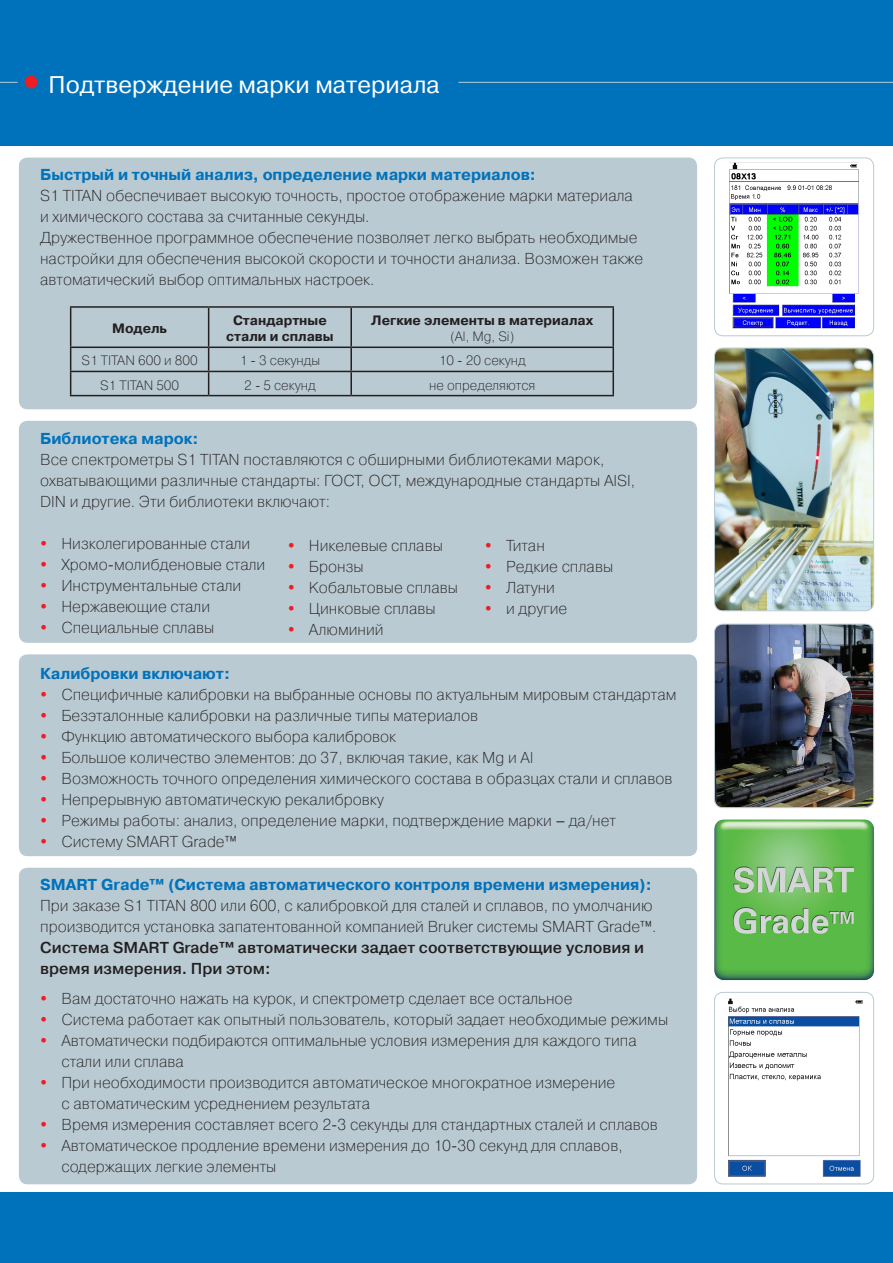
<style>
.page{position:relative;width:893px;height:1263px;background:#fff}
.page>*{position:absolute;margin:0;border:0;box-sizing:border-box;transform-origin:0 0}
.t1{font:24px "Pragmatica C";color:#fff}
.Red_Bullets{font:15.75px/21px "Pragmatica Light C";color:#231f20}
.t2{font:700 15.75px "Pragmatica C";color:#0072bc}
.t3{font:13.5px "Pragmatica Light C";color:#231f20}
.t4{font:700 13.5px/16.2px "Pragmatica C";color:#231f20;text-align:center}
.s1{font-family:"Pragmatica C"}
.s2{font-weight:700}
</style>
<div class="page">
<div style="left:0;top:1192px;width:893px;height:71px;background:#0072bc"></div>
<img style="left:714px;top:624px;width:160px;height:183px">
<div style="left:714px;top:624px;width:160px;height:184px;border:1px solid #bacad2;border-radius:9px"></div>
<img style="left:714px;top:348px;width:160px;height:263px">
<div style="left:714px;top:348px;width:160px;height:263px;border:1px solid #bacad2;border-radius:9px"></div>
<div style="left:0;top:0;width:893px;height:145px;background:#0072bc"></div>
<svg style="left:0;top:82px;width:18px;height:1px"></svg>
<div style="left:25px;top:76px;width:12px;height:12px;background:#ee1d23;border-radius:50%"></div>
<hr style="left:458px;top:82px;width:435px;height:1px;background:#bacad2">
<div style="left:19px;top:654px;width:678px;height:202px;background:#bacad2;border-radius:9px"></div>
<img style="left:729px;top:162px;width:130px;height:167px">
<div style="left:714px;top:158px;width:160px;height:178px;border:1px solid #bacad2;border-radius:9px"></div>
<div style="left:19px;top:421px;width:678px;height:222px;background:#bacad2;border-radius:9px"></div>
<div style="left:19px;top:158px;width:678px;height:251px;background:#bacad2;border-radius:9px"></div>
<hr style="left:70px;top:306px;width:139px;height:2px;background:#231f20">
<hr style="left:70px;top:308px;width:1px;height:39px;background:#231f20">
<hr style="left:209px;top:306px;width:142px;height:2px;background:#231f20">
<hr style="left:208px;top:308px;width:1px;height:39px;background:#231f20">
<hr style="left:351px;top:306px;width:263px;height:2px;background:#231f20">
<hr style="left:350px;top:308px;width:2px;height:39px;background:#231f20">
<hr style="left:612px;top:308px;width:2px;height:39px;background:#231f20">
<hr style="left:70px;top:347px;width:139px;height:1px;background:#231f20">
<hr style="left:209px;top:347px;width:142px;height:1px;background:#231f20">
<hr style="left:351px;top:347px;width:263px;height:1px;background:#231f20">
<hr style="left:350px;top:348px;width:2px;height:23px;background:#231f20">
<hr style="left:612px;top:348px;width:2px;height:23px;background:#231f20">
<hr style="left:70px;top:371px;width:139px;height:1px;background:#231f20">
<svg style="left:70px;top:348px;width:1px;height:47px"></svg>
<hr style="left:209px;top:371px;width:142px;height:1px;background:#231f20">
<svg style="left:208px;top:348px;width:1px;height:47px"></svg>
<hr style="left:351px;top:371px;width:263px;height:1px;background:#231f20">
<hr style="left:350px;top:372px;width:2px;height:23px;background:#231f20">
<hr style="left:612px;top:372px;width:2px;height:23px;background:#231f20">
<hr style="left:70px;top:395px;width:139px;height:1px;background:#231f20">
<hr style="left:209px;top:395px;width:142px;height:1px;background:#231f20">
<hr style="left:351px;top:395px;width:263px;height:1px;background:#231f20">
<div style="left:19px;top:868px;width:678px;height:316px;background:#bacad2;border-radius:9px"></div>
<img style="left:714px;top:807px;width:160px;height:187px">
<img style="left:728px;top:999px;width:135px;height:178px">
<div style="left:714px;top:992px;width:160px;height:192px;border:1px solid #bacad2;border-radius:9px"></div>
<p class="t1" style="left:49px;top:72px;width:393px">Подтверждение марки материала</p>
<p class="t2" style="left:40px;top:166px;width:497px">Быстрый и точный анализ, определение марки материалов:</p>
<p class="Red_Bullets" style="left:40px;top:185px;width:594px">S1 TITAN обеспечивает высокую точность, простое отображение марки материала и химического состава за считанные секунды.</p>
<p class="Red_Bullets" style="left:40px;top:227px;width:605px">Дружественное программное обеспечение позволяет легко выбрать необходимые настройки для обеспечения высокой скорости и точности анализа. Возможен также автоматический выбор оптимальных настроек.</p>
<p class="t4" style="left:112px;top:321px;width:56px">Модель</p>
<p class="t4" style="left:226px;top:312px;width:109px">Стандартные стали и сплавы</p>
<p class="t4" style="left:371px;top:312px;width:223px">Легкие элементы в материалах</p>
<p class="t3" style="left:450px;top:329px;width:65px">(Al, Mg, Si)</p>
<p class="t3" style="left:82px;top:353px;width:118px">S1 TITAN 600 и 800</p>
<p class="t3" style="left:240px;top:353px;width:82px">1 - 3 секунды</p>
<p class="t3" style="left:439px;top:353px;width:89px">10 - 20 секунд</p>
<p class="t3" style="left:100px;top:377px;width:81px">S1 TITAN 500</p>
<p class="t3" style="left:244px;top:377px;width:73px">2 - 5 секунд</p>
<p class="t3" style="left:429px;top:377px;width:108px">не определяются</p>
<p class="t2" style="left:40px;top:429px;width:160px">Библиотека марок:</p>
<p class="Red_Bullets" style="left:40px;top:449px;width:596px">Все спектрометры S1 TITAN поставляются с обширными библиотеками марок, охватывающими различные стандарты: ГОСТ, ОСТ, международные стандарты AISI,<br>DIN и другие. Эти библиотеки включают:</p>
<p class="Red_Bullets" style="left:61px;top:533px;width:190px">Низколегированные стали</p>
<p class="Red_Bullets" style="left:61px;top:554px;width:205px">Хромо-молибденовые стали</p>
<p class="Red_Bullets" style="left:61px;top:575px;width:181px">Инструментальные стали</p>
<p class="Red_Bullets" style="left:61px;top:596px;width:150px">Нержавеющие стали</p>
<p class="Red_Bullets" style="left:61px;top:617px;width:154px">Специальные сплавы</p>
<p class="Red_Bullets" style="left:309px;top:535px;width:135px">Никелевые сплавы</p>
<p class="Red_Bullets" style="left:309px;top:556px;width:56px">Бронзы</p>
<p class="Red_Bullets" style="left:309px;top:577px;width:151px">Кобальтовые сплавы</p>
<p class="Red_Bullets" style="left:309px;top:598px;width:128px">Цинковые сплавы</p>
<p class="Red_Bullets" style="left:309px;top:619px;width:76px">Алюминий</p>
<p class="Red_Bullets" style="left:506px;top:535px;width:40px">Титан</p>
<p class="Red_Bullets" style="left:506px;top:556px;width:109px">Редкие сплавы</p>
<p class="Red_Bullets" style="left:506px;top:577px;width:50px">Латуни</p>
<p class="Red_Bullets" style="left:506px;top:598px;width:63px">и другие</p>
<p class="t2" style="left:40px;top:664px;width:191px">Калибровки включают:</p>
<p class="Red_Bullets" style="left:61px;top:684px;width:617px">Специфичные калибровки на выбранные основы по актуальным мировым стандартам</p>
<p class="Red_Bullets" style="left:61px;top:705px;width:418px">Безэталонные калибровки на различные типы материалов</p>
<p class="Red_Bullets" style="left:61px;top:726px;width:336px">Функцию автоматического выбора калибровок</p>
<p class="Red_Bullets" style="left:61px;top:747px;width:473px">Большое количество элементов: до 37, включая такие, как Mg и Al</p>
<p class="Red_Bullets" style="left:61px;top:768px;width:613px">Возможность точного определения химического состава в образцах стали и сплавов</p>
<p class="Red_Bullets" style="left:61px;top:789px;width:324px">Непрерывную автоматическую рекалибровку</p>
<p class="Red_Bullets" style="left:61px;top:810px;width:556px">Режимы работы: анализ, определение марки, подтверждение марки <span class="s1">–</span> да/нет</p>
<p class="Red_Bullets" style="left:61px;top:831px;width:177px">Систему SMART Grade™</p>
<p class="t2" style="left:40px;top:876px;width:613px">SMART Grade™ (Система автоматического контроля времени измерения):</p>
<p class="Red_Bullets" style="left:40px;top:895px;width:618px">При заказе S1 TITAN 800 или 600, с калибровкой для сталей и сплавов, по умолчанию производится установка запатентованной компанией Bruker системы SMART Grade™.<br><span class="s2">Система SMART Grade™ автоматически задает соответствующие условия и время измерения. При этом:</span></p>
<p class="Red_Bullets" style="left:61px;top:988px;width:513px">Вам достаточно нажать на курок, и спектрометр сделает все остальное</p>
<p class="Red_Bullets" style="left:61px;top:1009px;width:608px">Система работает как опытный пользователь, который задает необходимые режимы</p>
<p class="Red_Bullets" style="left:61px;top:1030px;width:577px">Автоматически подбираются оптимальные условия измерения для каждого типа стали или сплава</p>
<p class="Red_Bullets" style="left:61px;top:1072px;width:555px">При необходимости производится автоматическое многократное измерение с автоматическим усреднением результата</p>
<p class="Red_Bullets" style="left:61px;top:1114px;width:598px">Время измерения составляет всего 2-3 секунды для стандартных сталей и сплавов</p>
<p class="Red_Bullets" style="left:61px;top:1135px;width:563px">Автоматическое продление времени измерения до 10-30 секунд для сплавов, содержащих легкие элементы</p>
</div>
